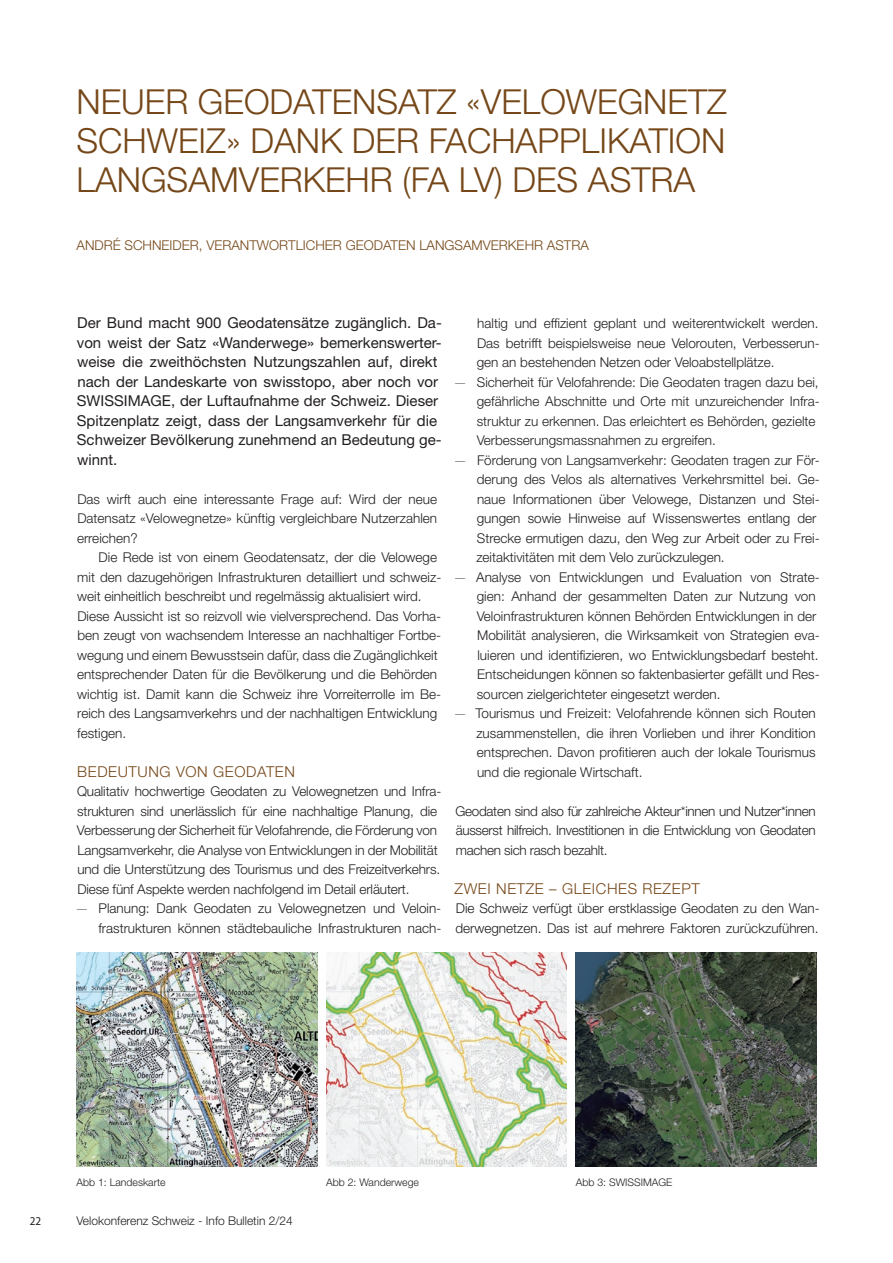
<style>
.page{position:relative;width:893px;height:1263px;background:#fff}
.page>*{position:absolute;margin:0;border:0;box-sizing:border-box;transform-origin:0 0}
.t1{font:300 34.5px/39px "Helvetica Neue LT Std";color:#754718;text-align:justify}
.t2{font:15px/19.5px "Helvetica Neue LT Std";color:#231f20}
.t3{font:300 15px "Helvetica Neue LT Std";letter-spacing:.04em;color:#754718}
.t4{font:300 13.5px/19.5px "Helvetica Neue LT Std";color:#231f20}
.t5{font:300 13.5px "Helvetica Neue LT Std";color:#754718}
.t6{font:300 12px "Helvetica Neue LT Std";color:#231f20}
.t7{font:semi-condensed 12px "Myriad Pro";color:#231f20}
.t8{font:300 10.5px "Helvetica Neue LT Std";color:#231f20}
.s1{font-family:"Helvetica Neue LT Com";font-weight:100}
</style>
<div class="page">
<img style="left:77px;top:952px;width:240px;height:215px">
<img style="left:576px;top:952px;width:240px;height:215px">
<img style="left:326px;top:952px;width:241px;height:214px">
<h1 class="t1" style="left:77px;top:81px;width:652px">NEUER GEODATENSATZ «VELOWEGNETZ SCHWEIZ» DANK DER FACHAPPLIKATION LANGSAMVERKEHR (FA LV) DES ASTRA</h1>
<p class="t5" style="left:77px;top:237px;width:514px">ANDRÉ SCHNEIDER, VERANTWORTLICHER GEODATEN LANGSAMVERKEHR ASTRA</p>
<p class="t2" style="left:77px;top:313px;width:366px">Der Bund macht 900 Geodatensätze zugänglich. Da&shy;von weist der Satz «Wanderwege» bemerkenswerter&shy;weise die zweithöchsten Nutzungszahlen auf, direkt nach der Landeskarte von swisstopo, aber noch vor SWISSIMAGE, der Luftaufnahme der Schweiz. Dieser Spitzenplatz zeigt, dass der Langsamverkehr für die Schweizer Bevölkerung zunehmend an Bedeutung ge&shy;winnt.</p>
<p class="t4" style="left:77px;top:489px;width:362px;text-align:justify">Das wirft auch eine interessante Frage auf: Wird der neue Datensatz «Velowegnetze» künftig vergleichbare Nutzerzahlen erreichen?</p>
<p class="t4" style="left:77px;top:547px;width:366px;text-indent:22px">Die Rede ist von einem Geodatensatz, der die Velowege mit den dazugehörigen Infrastrukturen detailliert und schweiz&shy;weit einheitlich beschreibt und regelmässig aktualisiert wird.<br>Diese Aussicht ist so reizvoll wie vielversprechend. Das Vorha&shy;ben zeugt von wachsendem Interesse an nachhaltiger Fortbe&shy;wegung und einem Bewusstsein dafür, dass die Zugänglichkeit entsprechender Daten für die Bevölkerung und die Behörden wichtig ist. Damit kann die Schweiz ihre Vorreiterrolle im Be&shy;reich des Langsamverkehrs und der nachhaltigen Entwicklung festigen.</p>
<p class="t3" style="left:77px;top:762px;width:219px">BEDEUTUNG VON GEODATEN</p>
<p class="t4" style="left:77px;top:781px;width:366px">Qualitativ hochwertige Geodaten zu Velowegnetzen und Infra&shy;strukturen sind unerlässlich für eine nachhaltige Planung, die Verbesserung der Sicherheit für Velofahrende, die Förderung von Langsamverkehr, die Analyse von Entwicklungen in der Mobilität und die Unterstützung des Tourismus und des Freizeitverkehrs.<br>Diese fünf Aspekte werden nachfolgend im Detail erläutert.</p>
<p class="t4" style="left:75px;top:898px;width:368px;text-align:right"><span class="s1">—</span> Planung: Dank Geodaten zu Velowegnetzen und Veloin&shy;frastrukturen können städtebauliche Infrastrukturen nach-</p>
<p class="t4" style="left:477px;top:313px;width:344px;text-align:justify">haltig und effizient geplant und weiterentwickelt werden.<br>Das betrifft beispielsweise neue Velorouten, Verbesserun&shy;gen an bestehenden Netzen oder Veloabstellplätze.</p>
<p class="t4" style="left:477px;top:372px;width:345px;text-indent:-23px"><span class="s1">—</span> Sicherheit für Velofahrende: Die Geodaten tragen dazu bei, gefährliche Abschnitte und Orte mit unzureichender Infra&shy;struktur zu erkennen. Das erleichtert es Behörden, gezielte Verbesserungsmassnahmen zu ergreifen.</p>
<p class="t4" style="left:476px;top:450px;width:345px;text-indent:-23px"><span class="s1">—</span> Förderung von Langsamverkehr: Geodaten tragen zur För&shy;derung des Velos als alternatives Verkehrsmittel bei. Ge&shy;naue Informationen über Velowege, Distanzen und Stei&shy;gungen sowie Hinweise auf Wissenswertes entlang der Strecke ermutigen dazu, den Weg zur Arbeit oder zu Frei&shy;zeitaktivitäten mit dem Velo zurückzulegen.</p>
<p class="t4" style="left:477px;top:567px;width:345px;text-indent:-23px"><span class="s1">—</span> Analyse von Entwicklungen und Evaluation von Strate&shy;gien: Anhand der gesammelten Daten zur Nutzung von Veloinfrastrukturen können Behörden Entwicklungen in der Mobilität analysieren, die Wirksamkeit von Strategien eva&shy;luieren und identifizieren, wo Entwicklungsbedarf besteht.<br>Entscheidungen können so faktenbasierter gefällt und Res&shy;sourcen zielgerichteter eingesetzt werden.</p>
<p class="t4" style="left:476px;top:703px;width:341px;text-align:justify;text-indent:-23px"><span class="s1">—</span> Tourismus und Freizeit: Velofahrende können sich Routen zusammenstellen, die ihren Vorlieben und ihrer Kondition entsprechen. Davon profitieren auch der lokale Tourismus und die regionale Wirtschaft.</p>
<p class="t4" style="left:455px;top:801px;width:362px;text-align:justify">Geodaten sind also für zahlreiche Akteur*innen und Nutzer*innen äusserst hilfreich. Investitionen in die Entwicklung von Geodaten machen sich rasch bezahlt.</p>
<p class="t3" style="left:455px;top:879px;width:247px">ZWEI NETZE – GLEICHES REZEPT</p>
<p class="t4" style="left:455px;top:898px;width:366px">Die Schweiz verfügt über erstklassige Geodaten zu den Wan&shy;derwegnetzen. Das ist auf mehrere Faktoren zurückzuführen.</p>
<p class="t8" style="left:77px;top:1176px;width:91px">Abb 1: Landeskarte</p>
<p class="t8" style="left:326px;top:1176px;width:94px">Abb 2: Wanderwege</p>
<p class="t8" style="left:576px;top:1176px;width:98px">Abb 3: SWISSIMAGE</p>
<p class="t7" style="left:30px;top:1215px;width:13px">22</p>
<p class="t6" style="left:77px;top:1214px;width:218px">Velokonferenz Schweiz - Info Bulletin 2/24</p>
</div>
